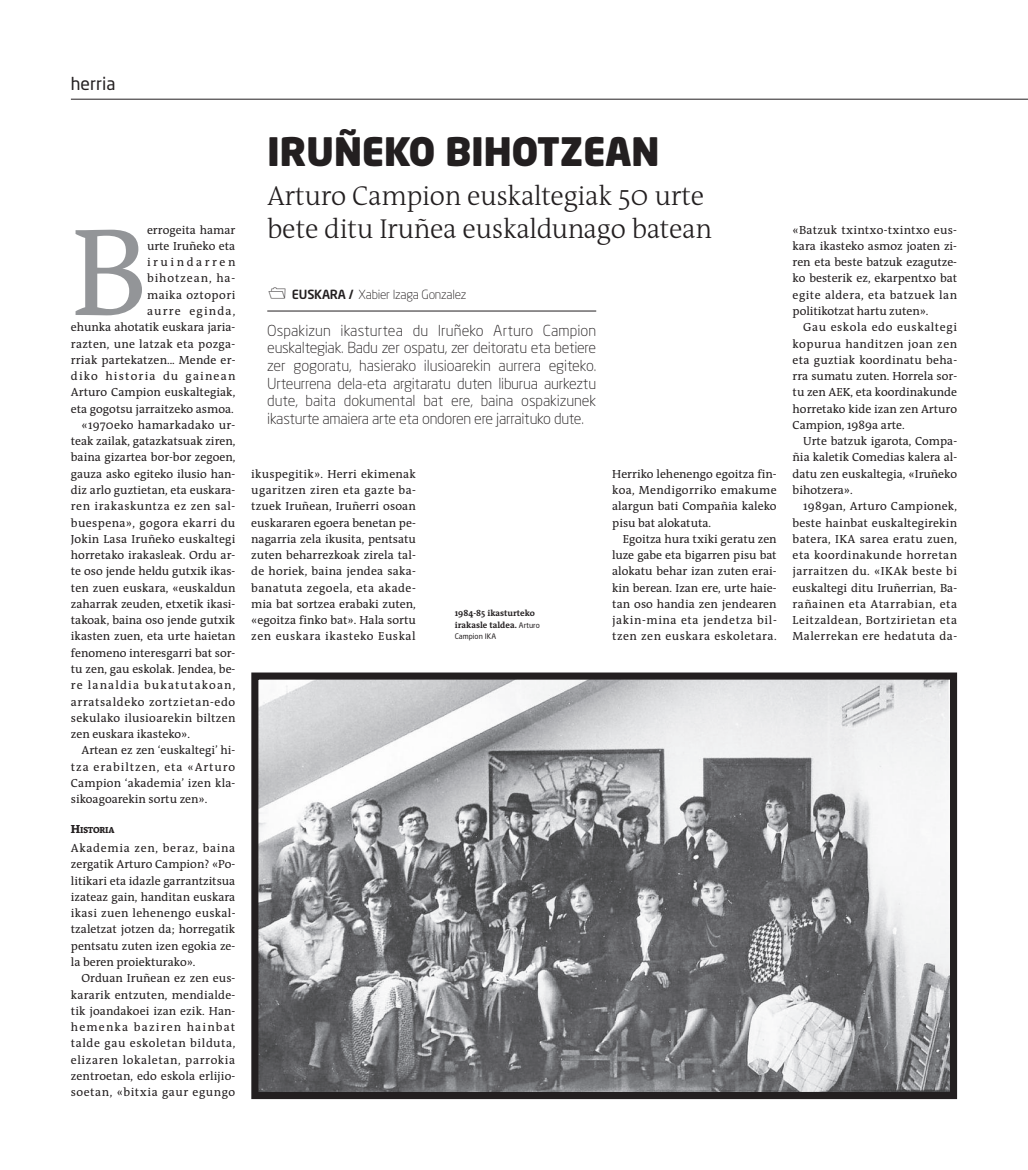
<style>
.page{position:relative;width:1028px;height:1170px;background:#fff}
.page>*{position:absolute;margin:0;border:0;box-sizing:border-box;transform-origin:0 0}
.t1{font:125.62px "The Antiqua B5";color:#939598}
.t2{font:900 38.75px "Neo Sans";letter-spacing:-.015em;color:#231f20}
.t3{font:300 27.5px/32.5px "The Antiqua B3";letter-spacing:-.015em;color:#231f20}
.t4{font:17.5px "Neo Sans";color:#231f20}
.t5{font:300 15px/17.5px "Neo Sans";letter-spacing:-.02em;color:#231f20;text-align:justify}
.t6{font:300 12.5px "Neo Sans";letter-spacing:-.02em;color:#231f20}
.t7{font:11.88px/16.2px "The Antiqua B5";letter-spacing:.005em;color:#231f20;text-align:justify}
.t8{font:11.88px "The Antiqua B5";letter-spacing:.025em;color:#231f20}
.t9{font:11.88px "The Antiqua B5";letter-spacing:.035em;color:#231f20}
.t10{font:11.88px "The Antiqua B5";letter-spacing:.1em;color:#231f20}
.t11{font:11.88px "The Antiqua B5";letter-spacing:.055em;color:#231f20}
.t12{font:11.88px "The Antiqua B5";letter-spacing:.045em;color:#231f20}
.t13{font:11.88px "The Antiqua B5";letter-spacing:.08em;color:#231f20}
.t14{font:11.88px "The Antiqua B5";letter-spacing:.095em;color:#231f20}
.t15{font:11.88px "The Antiqua B5";letter-spacing:.075em;color:#231f20}
.t16{font:11.88px "The Antiqua B5";letter-spacing:.215em;color:#231f20}
.t17{font:8.88px "The Antiqua B8 c Extra Bold Caps";letter-spacing:-.025em;color:#231f20}
.t18{font:700 8.75px/11.2px "The Antiqua B7";color:#231f20}
.t19{font:7.5px "Neo Sans";color:#231f20}
.s1{font-size:11.88px}
.s2{font-weight:500}
.s3{font-family:"Neo Sans";font-weight:400;font-size:7.5px}
</style>
<div class="page">
<hr style="left:71px;top:99px;width:957px;height:1px;background:#231f20">
<hr style="left:267px;top:311px;width:329px;height:1px;background:#231f20">
<img style="left:259px;top:680px;width:690px;height:410px">
<div style="left:251px;top:672px;width:706px;height:426px;border:7px solid #231f20"></div>
<h3 class="t4" style="left:71px;top:77px;width:46px">herria</h3>
<h1 class="t1" style="left:71px;top:230px;width:78px">B</h1>
<p class="t7" style="left:147px;top:223px;width:90px">errogeita hamar</p>
<p class="t7" style="left:147px;top:239px;width:90px">urte Iruñeko eta</p>
<p class="t16" style="left:147px;top:258px;width:90px">iruindarren</p>
<p class="t15" style="left:147px;top:274px;width:90px">bihotzean, ha-</p>
<p class="t9" style="left:147px;top:291px;width:90px">maika oztopori</p>
<p class="t10" style="left:147px;top:307px;width:90px">aurre eginda,</p>
<p class="t7" style="left:71px;top:320px;width:166px">ehunka ahotatik euskara jaria-</p>
<p class="t8" style="left:71px;top:339px;width:166px">razten, une latzak eta pozga-</p>
<p class="t7" style="left:71px;top:353px;width:166px">rriak partekatzen... Mende er-</p>
<p class="t10" style="left:71px;top:372px;width:166px">diko historia du gainean</p>
<p class="t7" style="left:71px;top:385px;width:166px">Arturo Campion euskaltegiak,</p>
<p class="t7" style="left:71px;top:402px;width:164px">eta gogotsu jarraitzeko asmoa.</p>
<p class="t8" style="left:81px;top:421px;width:155px">«1970eko hamarkadako ur-</p>
<p class="t7" style="left:71px;top:434px;width:166px">teak zailak, gatazkatsuak ziren,</p>
<p class="t7" style="left:71px;top:451px;width:166px">baina gizartea bor-bor zegoen,</p>
<p class="t7" style="left:71px;top:467px;width:166px">gauza asko egiteko ilusio han-</p>
<p class="t7" style="left:71px;top:483px;width:166px">diz arlo guztietan, eta euskara-</p>
<p class="t12" style="left:71px;top:502px;width:166px">ren irakaskuntza ez zen sal-</p>
<p class="t9" style="left:71px;top:518px;width:166px">buespena», gogora ekarri du</p>
<p class="t7" style="left:71px;top:532px;width:166px">Jokin Lasa Iruñeko euskaltegi</p>
<p class="t7" style="left:71px;top:548px;width:166px">horretako irakasleak. Ordu ar-</p>
<p class="t7" style="left:71px;top:564px;width:166px">te oso jende heldu gutxik ikas-</p>
<p class="t7" style="left:71px;top:581px;width:166px">ten zuen euskara, «euskaldun</p>
<p class="t7" style="left:71px;top:597px;width:166px">zaharrak zeuden, etxetik ikasi-</p>
<p class="t7" style="left:71px;top:613px;width:166px">takoak, baina oso jende gutxik</p>
<p class="t7" style="left:71px;top:629px;width:166px">ikasten zuen, eta urte haietan</p>
<p class="t7" style="left:71px;top:646px;width:166px">fenomeno interesgarri bat sor-</p>
<p class="t7" style="left:71px;top:662px;width:166px">tu zen, gau eskolak. Jendea, be-</p>
<p class="t14" style="left:71px;top:681px;width:166px">re lanaldia bukatutakoan,</p>
<p class="t11" style="left:71px;top:697px;width:166px">arratsaldeko zortzietan-edo</p>
<p class="t8" style="left:71px;top:713px;width:166px">sekulako ilusioarekin biltzen</p>
<p class="t7" style="left:71px;top:727px;width:121px">zen euskara ikasteko».</p>
<p class="t7" style="left:81px;top:743px;width:155px">Artean ez zen ‘euskaltegi’ hi-</p>
<p class="t13" style="left:71px;top:762px;width:166px">tza erabiltzen, eta «Arturo</p>
<p class="t7" style="left:71px;top:776px;width:166px">Campion ‘akademia’ izen kla-</p>
<p class="t7" style="left:71px;top:792px;width:138px">sikoagoarekin sortu zen».</p>
<p class="t17" style="left:71px;top:827px;width:45px"><span class="s1">H</span>ISTORIA</p>
<p class="t7" style="left:71px;top:841px;width:166px">Akademia zen, beraz, baina zergatik Arturo Campion? «Po&shy;litikari eta idazle garrantzitsua izateaz gain, handitan euskara ikasi zuen lehenengo euskal&shy;tzaletzat jotzen da; horregatik pentsatu zuten izen egokia ze&shy;la beren proiekturako».</p>
<p class="t7" style="left:71px;top:971px;width:166px;text-indent:11px">Orduan Iruñean ez zen eus&shy;kararik entzuten, mendialde&shy;tik joandakoei izan ezik. Han&shy;hemenka baziren hainbat talde gau eskoletan bilduta, elizaren lokaletan, parrokia zentroetan, edo eskola erlijio&shy;soetan, «bitxia gaur egungo</p>
<h2 class="t2" style="left:267px;top:136px;width:394px">IRUÑEKO BIHOTZEAN</h2>
<h3 class="t3" style="left:267px;top:183px;width:446px">Arturo Campion euskaltegiak 50 urte bete ditu Iruñea euskaldunago batean</h3>
<p class="t6" style="left:292px;top:289px;width:176px"><span class="s2">EUSKARA /</span> Xabier Izaga Gonzalez</p>
<p class="t5" style="left:267px;top:323px;width:330px">Ospakizun ikasturtea du Iruñeko Arturo Campion euskaltegiak. Badu zer ospatu, zer deitoratu eta betiere zer gogoratu, hasierako ilusioarekin aurrera egiteko.<br>Urteurrena dela-eta argitaratu duten liburua aurkeztu dute, baita dokumental bat ere, baina ospakizunek ikasturte amaiera arte eta ondoren ere jarraituko dute.</p>
<p class="t7" style="left:251px;top:467px;width:166px">ikuspegitik». Herri ekimenak ugaritzen ziren eta gazte ba&shy;tzuek Iruñean, Iruñerri osoan euskararen egoera benetan pe&shy;nagarria zela ikusita, pentsatu zuten beharrezkoak zirela tal&shy;de horiek, baina jendea saka&shy;banatuta zegoela, eta akade&shy;mia bat sortzea erabaki zuten, «egoitza finko bat». Hala sortu zen euskara ikasteko Euskal</p>
<p class="t18" style="left:455px;top:609px;width:86px">1984-85 ikasturteko irakasle taldea. <span class="s3">Arturo</span></p>
<p class="t19" style="left:455px;top:633px;width:43px">Campion IKA</p>
<p class="t7" style="left:612px;top:467px;width:166px">Herriko lehenengo egoitza fin&shy;koa, Mendigorriko emakume alargun bati Compañia kaleko pisu bat alokatuta.</p>
<p class="t7" style="left:612px;top:532px;width:166px;text-indent:11px">Egoitza hura txiki geratu zen luze gabe eta bigarren pisu bat alokatu behar izan zuten erai&shy;kin berean. Izan ere, urte haie&shy;tan oso handia zen jendearen jakin-mina eta jendetza bil&shy;tzen zen euskara eskoletara.</p>
<p class="t7" style="left:792px;top:223px;width:166px">«Batzuk txintxo-txintxo eus&shy;kara ikasteko asmoz joaten zi&shy;ren eta beste batzuk ezagutze&shy;ko besterik ez, ekarpentxo bat egite aldera, eta batzuek lan politikotzat hartu zuten».</p>
<p class="t7" style="left:792px;top:320px;width:166px;text-indent:11px">Gau eskola edo euskaltegi kopurua handitzen joan zen eta guztiak koordinatu beha&shy;rra sumatu zuten. Horrela sor&shy;tu zen AEK, eta koordinakunde horretako kide izan zen Arturo Campion, 1989a arte.</p>
<p class="t7" style="left:792px;top:434px;width:166px;text-indent:11px">Urte batzuk igarota, Compa&shy;ñia kaletik Comedias kalera al&shy;datu zen euskaltegia, «Iruñeko bihotzera».</p>
<p class="t7" style="left:792px;top:499px;width:166px;text-indent:11px">1989an, Arturo Campionek, beste hainbat euskaltegirekin batera, IKA sarea eratu zuen, eta koordinakunde horretan jarraitzen du. «IKAk beste bi euskaltegi ditu Iruñerrian, Ba&shy;rañainen eta Atarrabian, eta Leitzaldean, Bortzirietan eta Malerrekan ere hedatuta da-</p>
</div>
